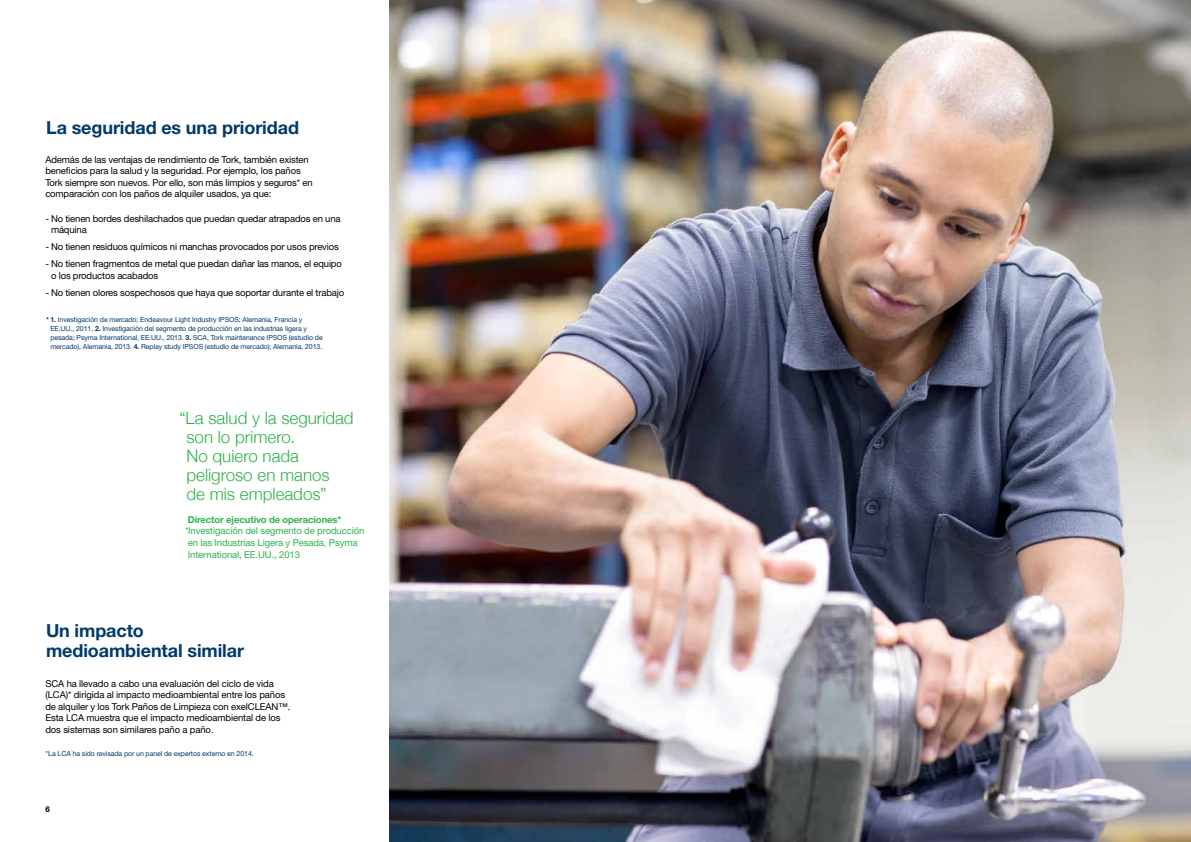
<style>
.page{position:relative;width:1191px;height:842px;background:#fff}
.page>*{position:absolute;margin:0;border:0;box-sizing:border-box;transform-origin:0 0}
.t1{font:700 18px/20px "Helvetica Neue LT Std";letter-spacing:-.005em;color:#00396b}
.t2{font:300 17px/19px "Helvetica Neue";color:#2cb34a}
.t3{font:9.5px/11.5px "Helvetica Neue LT Std";letter-spacing:-.015em;color:#000}
.t4{font:9.5px/11.5px "Helvetica Neue LT Std";letter-spacing:-.01em;color:#2cb34a}
.t5{font:700 9.5px "Helvetica Neue LT Std";letter-spacing:-.01em;color:#2cb34a}
.t6{font:700 8px "Helvetica Neue LT Std";color:#000}
.t7{font:7px/9px "Helvetica Neue LT Std";letter-spacing:-.01em;color:#00396b}
.s1{font-weight:700}
</style>
<div class="page">
<img style="left:389px;top:0;width:802px;height:842px">
<h1 class="t1" style="left:46px;top:117px;width:254px">La seguridad es una prioridad</h1>
<p class="t3" style="left:45px;top:153px;width:269px">Además de las ventajas de rendimiento de Tork, también existen beneficios para la salud y la seguridad. Por ejemplo, los paños Tork siempre son nuevos. Por ello, son más limpios y seguros* en comparación con los paños de alquiler usados, ya que:</p>
<p class="t3" style="left:51px;top:212px;width:291px;text-indent:-6px">- No tienen bordes deshilachados que puedan quedar atrapados en una máquina</p>
<p class="t3" style="left:45px;top:241px;width:295px">- No tienen residuos químicos ni manchas provocados por usos previos</p>
<p class="t3" style="left:51px;top:258px;width:292px;text-indent:-6px">- No tienen fragmentos de metal que puedan dañar las manos, el equipo o los productos acabados</p>
<p class="t3" style="left:45px;top:287px;width:300px">- No tienen olores sospechosos que haya que soportar durante el trabajo</p>
<p class="t7" style="left:50px;top:315px;width:274px;text-indent:-4px"><span class="s1">* 1.</span> Investigación de mercado; Endeavour Light Industry IPSOS; Alemania, Francia y EE.UU., 2011. <span class="s1">2.</span> Investigación del segmento de producción en las industrias ligera y pesada; Psyma International, EE.UU., 2013. <span class="s1">3.</span> SCA, Tork maintenance IPSOS (estudio de mercado), Alemania, 2013. <span class="s1">4.</span> Replay study IPSOS (estudio de mercado); Alemania, 2013.</p>
<h2 class="t2" style="left:186px;top:407px;width:169px;text-indent:-7px">“La salud y la seguridad son lo primero.<br>No quiero nada peligroso en manos<br>de mis empleados”</h2>
<p class="t5" style="left:188px;top:514px;width:155px">Director ejecutivo de operaciones*</p>
<p class="t4" style="left:185px;top:525px;width:181px">*Investigación del segmento de producción en las Industrias Ligera y Pesada, Psyma<br>International, EE.UU., 2013</p>
<h1 class="t1" style="left:46px;top:620px;width:200px">Un impacto medioambiental similar</h1>
<p class="t3" style="left:45px;top:677px;width:246px">SCA ha llevado a cabo una evaluación del ciclo de vida (LCA)* dirigida al impacto medioambiental entre los paños de alquiler y los Tork Paños de Limpieza con exelCLEAN™.<br>Esta LCA muestra que el impacto medioambiental de los dos sistemas son similares paño a paño.</p>
<p class="t7" style="left:45px;top:749px;width:210px">*La LCA ha sido revisada por un panel de expertos externo en 2014.</p>
<p class="t6" style="left:45px;top:804px;width:6px">6</p>
</div>
